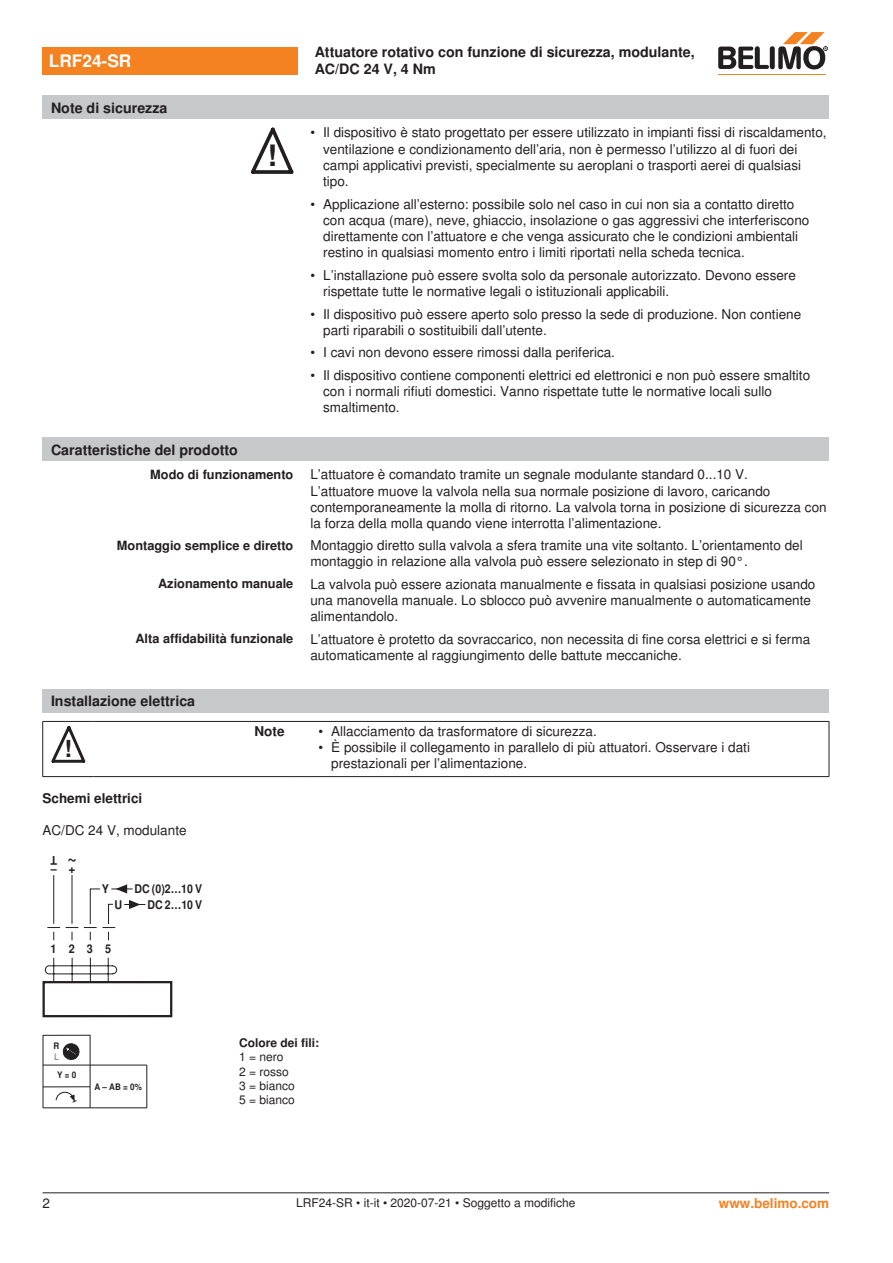
<style>
.page{position:relative;width:893px;height:1263px;background:#fff}
.page>*{position:absolute;margin:0;border:0;box-sizing:border-box;transform-origin:0 0}
.t1{font:700 29.55px "Nimbus Sans BEL";color:#231f20}
.t2{font:700 23.55px "Nimbus Sans BEL";color:#231f20}
.t3{font:700 18px "Nimbus Sans BEL";color:#231f20;scale:.9 1}
.t4{font:700 17.25px "Nimbus Sans BEL";color:#fff}
.t5{font:700 14.25px/17.1px "Nimbus Sans BEL";color:#231f20}
.Bulletpoints_1_5mm_A{font:13.5px/16.2px "Nimbus Sans BEL";color:#231f20}
.Bulletpoints{font:13.5px/16.2px "Nimbus Sans BEL";color:#231f20}
.Tabellenkopf_rechtsb{font:700 13.5px "Nimbus Sans BEL";color:#231f20}
.Anschluss_Schema_Bas{font:13.5px "Nimbus Sans BEL";color:#231f20}
.Rechtsbündig_Footer{font:700 13.5px "Nimbus Sans BEL";color:#f58220}
.Rechtsbündig{font:700 12.75px "Nimbus Sans BEL";color:#231f20}
.Footer_EU_center{font:12px "Nimbus Sans BEL";color:#231f20}
.Legende{font:12px/14.4px "Nimbus Sans BEL";color:#231f20}
.t6{font:700 12px/15.5px "Nimbus Sans BEL";color:#231f20;text-align:right;scale:.88 1}
.Anschluss_Schema_Bas-2{font:700 12px "Nimbus Sans BEL";color:#231f20}
.t7{font:700 12px "Nimbus Sans BEL";color:#231f20;scale:.9 1}
.t8{font:700 9px/10.8px "Nimbus Sans BEL";color:#231f20;scale:.9 1}
.s1{color:#939598}
</style>
<div class="page">
<svg style="left:251px;top:128px;width:42px;height:46px"></svg>
<div style="left:43px;top:438px;width:786px;height:23px;background:#c7c8ca"></div>
<div style="left:43px;top:689px;width:786px;height:24px;background:#c7c8ca"></div>
<hr style="left:42px;top:722px;width:1px;height:54px;background:#231f20">
<hr style="left:829px;top:722px;width:1px;height:54px;background:#231f20">
<hr style="left:43px;top:721px;width:51px;height:1px;background:#231f20">
<hr style="left:94px;top:721px;width:199px;height:1px;background:#231f20">
<svg style="left:293px;top:721px;width:17px;height:1px"></svg>
<hr style="left:310px;top:721px;width:519px;height:1px;background:#231f20">
<hr style="left:43px;top:776px;width:51px;height:1px;background:#231f20">
<hr style="left:94px;top:776px;width:199px;height:1px;background:#231f20">
<svg style="left:293px;top:776px;width:17px;height:1px"></svg>
<hr style="left:310px;top:776px;width:519px;height:1px;background:#231f20">
<svg style="left:51px;top:726px;width:34px;height:37px"></svg>
<div style="left:43px;top:981px;width:129px;height:36px;border:2px solid #231f20"></div>
<svg style="left:45px;top:875px;width:100px;height:107px"></svg>
<hr style="left:43px;top:1035px;width:1px;height:73px;background:#231f20">
<hr style="left:90px;top:1035px;width:1px;height:73px;background:#231f20">
<hr style="left:146px;top:1065px;width:1px;height:43px;background:#231f20">
<hr style="left:43px;top:1035px;width:47px;height:1px;background:#231f20">
<hr style="left:43px;top:1086px;width:47px;height:1px;background:#231f20">
<hr style="left:43px;top:1065px;width:104px;height:1px;background:#231f20">
<hr style="left:43px;top:1107px;width:104px;height:1px;background:#231f20">
<svg style="left:56px;top:1092px;width:21px;height:11px"></svg>
<svg style="left:62px;top:1043px;width:18px;height:17px"></svg>
<div style="left:43px;top:47px;width:255px;height:27px;background:#f58220"></div>
<hr style="left:718px;top:74px;width:107px;height:1px;background:#f58220">
<svg style="left:718px;top:32px;width:110px;height:38px"></svg>
<div style="left:43px;top:96px;width:786px;height:23px;background:#c7c8ca"></div>
<hr style="left:43px;top:1192px;width:786px;height:1px;background:#231f20">
<p class="t4" style="left:49px;top:51px;width:84px">LRF24-SR</p>
<p class="t5" style="left:315px;top:44px;width:382px">Attuatore rotativo con funzione di sicurezza, modulante,<br>AC/DC 24 V, 4 Nm</p>
<p class="t5" style="left:51px;top:100px;width:118px">Note di sicurezza</p>
<p class="t1" style="left:267px;top:138px;width:11px">!</p>
<p class="Bulletpoints_1_5mm_A" style="left:323px;top:125px;width:505px;text-indent:-13px">• Il dispositivo è stato progettato per essere utilizzato in impianti fissi di riscaldamento, ventilazione e condizionamento dell’aria, non è permesso l’utilizzo al di fuori dei campi applicativi previsti, specialmente su aeroplani o trasporti aerei di qualsiasi tipo.</p>
<p class="Bulletpoints_1_5mm_A" style="left:323px;top:196px;width:488px;text-indent:-13px">• Applicazione all’esterno: possibile solo nel caso in cui non sia a contatto diretto con acqua (mare), neve, ghiaccio, insolazione o gas aggressivi che interferiscono direttamente con l’attuatore e che venga assicurato che le condizioni ambientali restino in qualsiasi momento entro i limiti riportati nella scheda tecnica.</p>
<p class="Bulletpoints_1_5mm_A" style="left:323px;top:267px;width:474px;text-indent:-13px">• L’installazione può essere svolta solo da personale autorizzato. Devono essere rispettate tutte le normative legali o istituzionali applicabili.</p>
<p class="Bulletpoints_1_5mm_A" style="left:323px;top:306px;width:479px;text-indent:-13px">• Il dispositivo può essere aperto solo presso la sede di produzione. Non contiene parti riparabili o sostituibili dall’utente.</p>
<p class="Bulletpoints_1_5mm_A" style="left:310px;top:345px;width:306px">• I cavi non devono essere rimossi dalla periferica.</p>
<p class="Bulletpoints_1_5mm_A" style="left:323px;top:367px;width:488px;text-indent:-13px">• Il dispositivo contiene componenti elettrici ed elettronici e non può essere smaltito con i normali rifiuti domestici. Vanno rispettate tutte le normative locali sullo smaltimento.</p>
<p class="t5" style="left:51px;top:441px;width:188px">Caratteristiche del prodotto</p>
<p class="Rechtsbündig" style="left:150px;top:467px;width:145px">Modo di funzionamento</p>
<p class="Bulletpoints_1_5mm_A" style="left:310px;top:467px;width:518px">L’attuatore è comandato tramite un segnale modulante standard 0...10 V.<br>L’attuatore muove la valvola nella sua normale posizione di lavoro, caricando contemporaneamente la molla di ritorno. La valvola torna in posizione di sicurezza con la forza della molla quando viene interrotta l’alimentazione.</p>
<p class="Rechtsbündig" style="left:117px;top:538px;width:178px">Montaggio semplice e diretto</p>
<p class="Bulletpoints_1_5mm_A" style="left:310px;top:538px;width:494px">Montaggio diretto sulla valvola a sfera tramite una vite soltanto. L’orientamento del montaggio in relazione alla valvola può essere selezionato in step di 90°.</p>
<p class="Rechtsbündig" style="left:158px;top:576px;width:137px">Azionamento manuale</p>
<p class="Bulletpoints_1_5mm_A" style="left:310px;top:576px;width:506px">La valvola può essere azionata manualmente e fissata in qualsiasi posizione usando una manovella manuale. Lo sblocco può avvenire manualmente o automaticamente alimentandolo.</p>
<p class="Rechtsbündig" style="left:135px;top:631px;width:159px">Alta affidabilità funzionale</p>
<p class="Bulletpoints_1_5mm_A" style="left:310px;top:631px;width:501px">L’attuatore è protetto da sovraccarico, non necessita di fine corsa elettrici e si ferma automaticamente al raggiungimento delle battute meccaniche.</p>
<p class="t5" style="left:51px;top:693px;width:146px">Installazione elettrica</p>
<p class="t2" style="left:64px;top:734px;width:9px">!</p>
<p class="Tabellenkopf_rechtsb" style="left:255px;top:723px;width:31px">Note</p>
<p class="Bulletpoints" style="left:319px;top:723px;width:280px">• Allacciamento da trasformatore di sicurezza.</p>
<p class="Bulletpoints" style="left:331px;top:739px;width:420px;text-indent:-13px">• È possibile il collegamento in parallelo di più attuatori. Osservare i dati prestazionali per l’alimentazione.</p>
<p class="Tabellenkopf_rechtsb" style="left:43px;top:791px;width:101px">Schemi elettrici</p>
<p class="Anschluss_Schema_Bas" style="left:43px;top:822px;width:146px">AC/DC 24 V, modulante</p>
<p class="t7" style="left:57px;top:864px;width:9px;rotate:-180deg">T</p>
<p class="t3" style="left:77px;top:869px;width:12px;rotate:-180deg">~</p>
<p class="t7" style="left:51px;top:864px;width:29px">– +</p>
<p class="t7" style="left:102px;top:884px;width:10px">Y</p>
<p class="t7" style="left:115px;top:900px;width:10px">U</p>
<p class="t6" style="left:135px;top:882px;width:79px">DC (0)2…10 V<br>DC 2…10 V</p>
<p class="t7" style="left:50px;top:944px;width:69px">1235</p>
<p class="t8" style="left:54px;top:1041px;width:8px">R<br><span class="s1">L</span></p>
<p class="t8" style="left:57px;top:1070px;width:23px">Y = 0</p>
<p class="t8" style="left:94px;top:1082px;width:54px">A – AB = 0%</p>
<p class="Anschluss_Schema_Bas-2" style="left:239px;top:1035px;width:82px">Colore dei fili:</p>
<p class="Legende" style="left:239px;top:1050px;width:57px">1 = nero<br>2 = rosso<br>3 = bianco<br>5 = bianco</p>
<p class="Bulletpoints_1_5mm_A" style="left:43px;top:1196px;width:9px">2</p>
<p class="Footer_EU_center" style="left:296px;top:1196px;width:281px">LRF24-SR • it-it • 2020-07-21 • Soggetto a modifiche</p>
<p class="Rechtsbündig_Footer" style="left:719px;top:1195px;width:112px">www.belimo.com</p>
</div>
